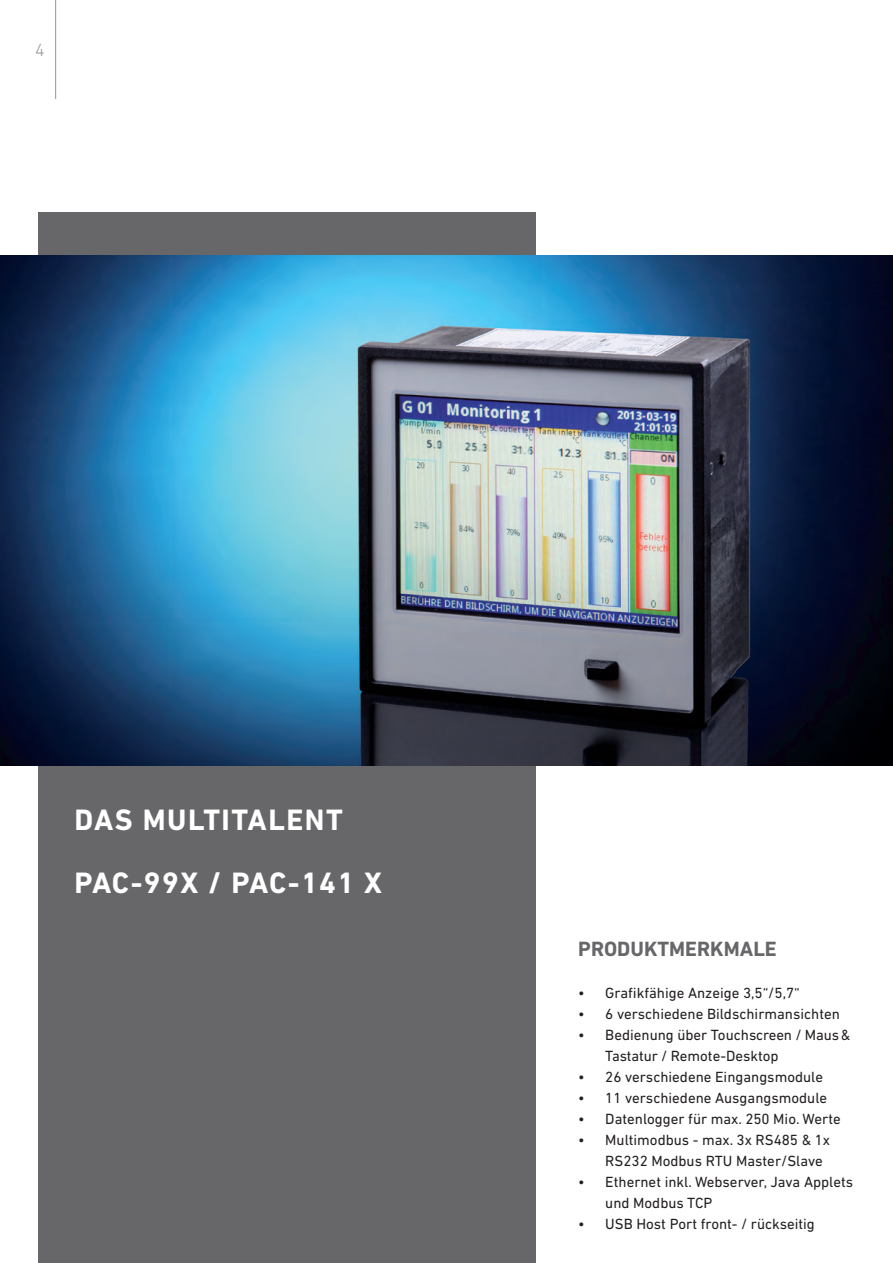
<style>
.page{position:relative;width:893px;height:1263px;background:#fff}
.page>*{position:absolute;margin:0;border:0;box-sizing:border-box;transform-origin:0 0}
.t1{font:700 30px/63px "DIN Next LT Pro";letter-spacing:.05em;color:#fff}
.t2{font:700 21px "DIN Next LT Pro";color:#67676a}
.t3{font:300 18px "DIN Next LT Pro";color:#939598}
.t4{font:15px/21px "DIN Next LT Pro";color:#231f20}
</style>
<div class="page">
<hr style="left:55px;top:0;width:1px;height:99px;background:#939598">
<div style="left:38px;top:213px;width:498px;height:1050px;background:#67676a"></div>
<img style="left:0;top:255px;width:893px;height:510px">
<p class="t3" style="left:35px;top:40px;width:11px">4</p>
<h1 class="t1" style="left:74px;top:789px;width:308px">DAS MULTITALENT<br>PAC-99X / PAC-141 X</h1>
<h2 class="t2" style="left:578px;top:936px;width:200px">PRODUKTMERKMALE</h2>
<p class="t4" style="left:578px;top:982px;width:223px">• Grafikfähige Anzeige 3,5“/5,7“</p>
<p class="t4" style="left:578px;top:1003px;width:263px">• 6 verschiedene Bildschirmansichten</p>
<p class="t4" style="left:605px;top:1024px;width:247px;text-indent:-27px">• Bedienung über Touchscreen / Maus &amp;<br>Tastatur / Remote-Desktop</p>
<p class="t4" style="left:578px;top:1066px;width:246px">• 26 verschiedene Eingangsmodule</p>
<p class="t4" style="left:578px;top:1087px;width:250px">• 11 verschiedene Ausgangsmodule</p>
<p class="t4" style="left:578px;top:1108px;width:264px">• Datenlogger für max. 250 Mio. Werte</p>
<p class="t4" style="left:605px;top:1129px;width:226px;text-indent:-27px">• Multimodbus - max. 3x RS485 &amp; 1x<br>RS232 Modbus RTU Master/Slave</p>
<p class="t4" style="left:605px;top:1171px;width:249px;text-indent:-27px">• Ethernet inkl. Webserver, Java Applets und Modbus TCP</p>
<p class="t4" style="left:578px;top:1213px;width:238px">• USB Host Port front- / rückseitig</p>
</div>
